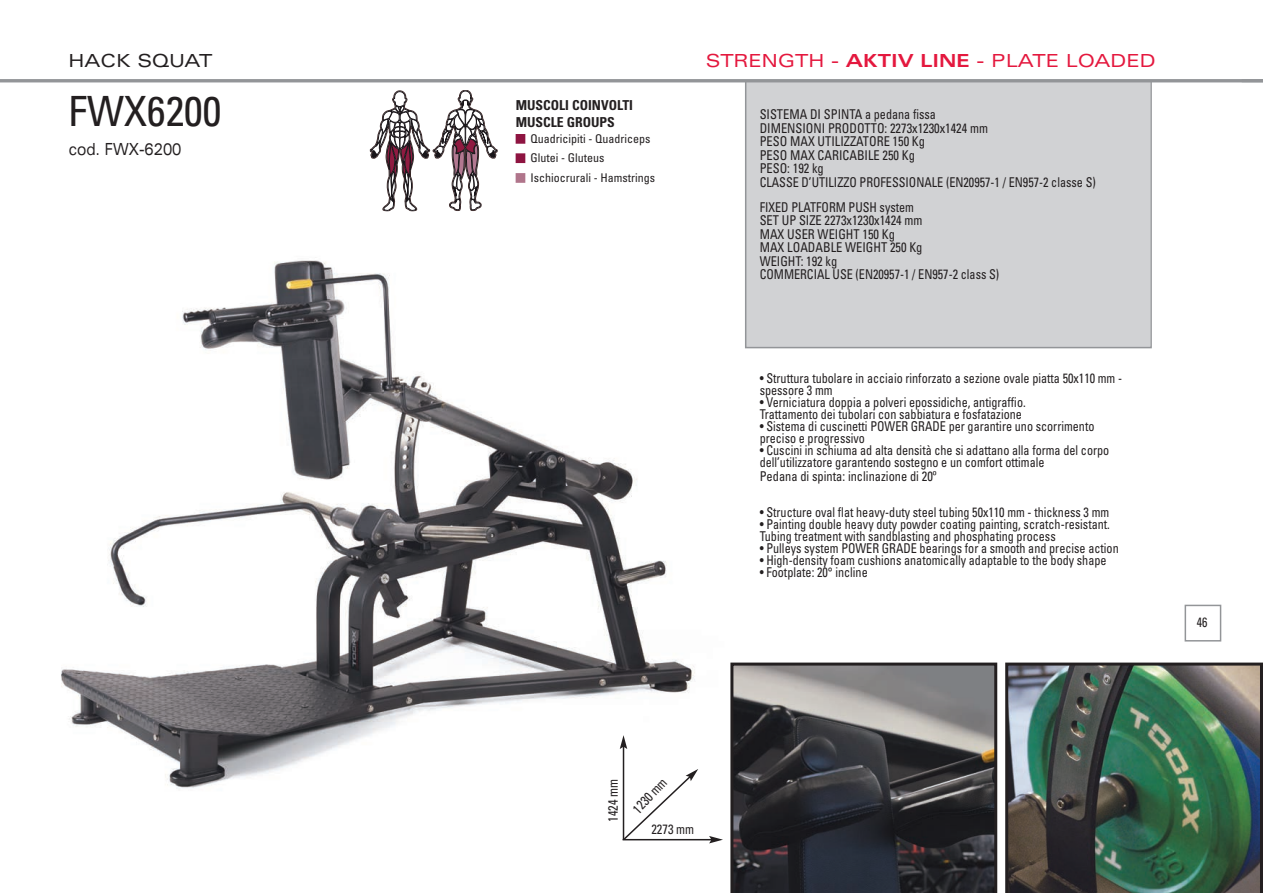
<style>
.page{position:relative;width:1263px;height:893px;background:#fff}
.page>*{position:absolute;margin:0;border:0;box-sizing:border-box;transform-origin:0 0}
.t1{font:condensed 41.7px "Univers LT Std";color:#231f20}
.t2{font:expanded 18px "Univers LT Std";color:#e4183e}
.t3{font:expanded 18px "Univers LT Std";color:#231f20}
.t4{font:expanded 16.65px "Univers LT Std";color:#231f20;scale:.75 1}
.t5{font:700 condensed 13.65px "Univers LT Std";color:#231f20}
.t6{font:condensed 13.5px/12px "Univers LT Std";color:#231f20;scale:.9 1}
.t7{font:condensed 13.5px "Univers LT Std";color:#231f20;scale:.92 1}
.t8{font:condensed 12px "Univers LT Std";color:#231f20}
.s1{font-weight:700}
</style>
<div class="page">
<img style="left:61px;top:260px;width:717px;height:529px">
<div style="left:746px;top:82px;width:404px;height:265px;background:#d1d2d4"></div>
<div style="left:745px;top:80px;width:407px;height:268px;border:2px solid #939598"></div>
<svg style="left:622px;top:769px;width:76px;height:72px"></svg>
<hr style="left:623px;top:746px;width:1px;height:94px;background:#231f20">
<svg style="left:620px;top:735px;width:7px;height:14px"></svg>
<hr style="left:623px;top:839px;width:89px;height:1px;background:#231f20">
<svg style="left:709px;top:836px;width:14px;height:7px"></svg>
<div style="left:1184px;top:605px;width:37px;height:36px;border:2px solid #939598"></div>
<img style="left:1005px;top:663px;width:258px;height:230px">
<svg style="left:730px;top:663px;width:267px;height:230px"></svg>
<hr style="left:0;top:79px;width:1263px;height:3px;background:#939598">
<svg style="left:370px;top:90px;width:128px;height:121px"></svg>
<div style="left:516px;top:134px;width:9px;height:10px;background:#8e1441"></div>
<div style="left:516px;top:153px;width:9px;height:10px;background:#8e1441"></div>
<div style="left:516px;top:173px;width:9px;height:10px;background:#b0758b"></div>
<p class="t3" style="left:69px;top:50px;width:146px">HACK SQUAT</p>
<p class="t1" style="left:69px;top:96px;width:154px">FWX6200</p>
<p class="t4" style="left:69px;top:139px;width:152px">cod. FWX-6200</p>
<p class="t5" style="left:516px;top:98px;width:119px">MUSCOLI COINVOLTI</p>
<p class="t5" style="left:516px;top:114px;width:101px">MUSCLE GROUPS</p>
<p class="t8" style="left:530px;top:134px;width:121px">Quadricipiti - Quadriceps</p>
<p class="t8" style="left:530px;top:154px;width:75px">Glutei - Gluteus</p>
<p class="t8" style="left:530px;top:173px;width:126px">Ischiocrurali - Hamstrings</p>
<p class="t2" style="left:706px;top:50px;width:451px">STRENGTH - <span class="s1">AKTIV LINE</span> - PLATE LOADED</p>
<p class="t7" style="left:760px;top:110px;width:193px">SISTEMA DI SPINTA a pedana fissa</p>
<p class="t7" style="left:760px;top:123px;width:250px">DIMENSIONI PRODOTTO: 2273x1230x1424 mm</p>
<p class="t7" style="left:760px;top:137px;width:181px">PESO MAX UTILIZZATORE 150 Kg</p>
<p class="t7" style="left:760px;top:150px;width:170px">PESO MAX CARICABILE 250 Kg</p>
<p class="t7" style="left:760px;top:164px;width:71px">PESO: 192 kg</p>
<p class="t6" style="left:760px;top:177px;width:375px">CLASSE D’UTILIZZO PROFESSIONALE (EN20957-1 / EN957-2 classe S)</p>
<p class="t6" style="left:760px;top:202px;width:173px">FIXED PLATFORM PUSH system</p>
<p class="t7" style="left:760px;top:216px;width:178px">SET UP SIZE 2273x1230x1424 mm</p>
<p class="t7" style="left:760px;top:229px;width:148px">MAX USER WEIGHT 150 Kg</p>
<p class="t7" style="left:760px;top:243px;width:178px">MAX LOADABLE WEIGHT 250 Kg</p>
<p class="t7" style="left:760px;top:256px;width:86px">WEIGHT: 192 kg</p>
<p class="t6" style="left:760px;top:270px;width:268px">COMMERCIAL USE (EN20957-1 / EN957-2 class S)</p>
<p class="t6" style="left:760px;top:374px;width:404px">• Struttura tubolare in acciaio rinforzato a sezione ovale piatta 50x110 mm - spessore 3 mm</p>
<p class="t6" style="left:760px;top:398px;width:297px">• Verniciatura doppia a polveri epossidiche, antigraffio.</p>
<p class="t6" style="left:760px;top:410px;width:293px">Trattamento dei tubolari con sabbiatura e fosfatazione</p>
<p class="t6" style="left:760px;top:422px;width:373px">• Sistema di cuscinetti POWER GRADE per garantire uno scorrimento</p>
<p class="t6" style="left:760px;top:434px;width:118px">preciso e progressivo</p>
<p class="t6" style="left:760px;top:446px;width:390px">• Cuscini in schiuma ad alta densità che si adattano alla forma del corpo dell’utilizzatore garantendo sostegno e un comfort ottimale</p>
<p class="t7" style="left:760px;top:471px;width:194px">Pedana di spinta: inclinazione di 20º</p>
<p class="t6" style="left:760px;top:507px;width:390px">• Structure oval flat heavy-duty steel tubing 50x110 mm - thickness 3 mm</p>
<p class="t6" style="left:760px;top:519px;width:391px">• Painting double heavy duty powder coating painting, scratch-resistant.</p>
<p class="t6" style="left:760px;top:531px;width:330px">Tubing treatment with sandblasting and phosphating process</p>
<p class="t6" style="left:760px;top:543px;width:400px">• Pulleys system POWER GRADE bearings for a smooth and precise action</p>
<p class="t6" style="left:760px;top:555px;width:387px">• High-density foam cushions anatomically adaptable to the body shape</p>
<p class="t6" style="left:760px;top:567px;width:122px">• Footplate: 20° incline</p>
<p class="t6" style="left:1197px;top:617px;width:13px">46</p>
<p class="t7" style="left:608px;top:822px;width:48px;rotate:-90deg">1424 mm</p>
<p class="t7" style="left:632px;top:808px;width:48px;rotate:-47deg">1230 mm</p>
<p class="t7" style="left:651px;top:824px;width:48px">2273 mm</p>
</div>
